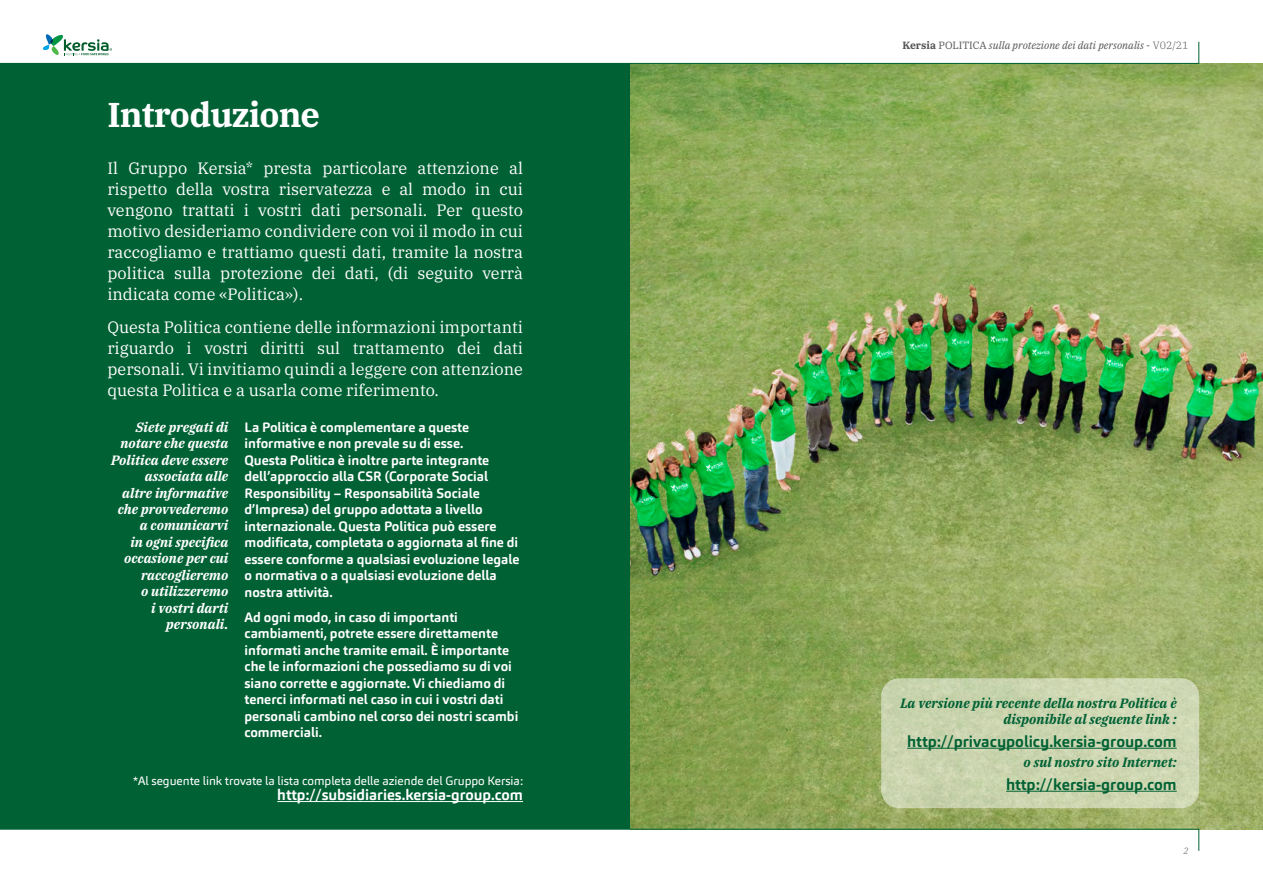
<style>
.page{position:relative;width:1263px;height:893px;background:#fff}
.page>*{position:absolute;margin:0;border:0;box-sizing:border-box;transform-origin:0 0}
.t1{font:700 34.5px "IBM Plex Serif";letter-spacing:-.025em;color:#fff}
.t2{font:16.5px/21px "IBM Plex Serif";color:#fff;text-align:justify}
.t3{font:700 15.75px "Carnas";color:#006134}
.t4{font:700 15px "Carnas";color:#fff}
.t5{font:700 13.5px/16.5px "Carnas";color:#fff}
.t6{font:italic 700 13.5px/16.5px "IBM Plex Serif";color:#fff;text-align:right}
.t7{font:italic 700 13.5px/16.5px "IBM Plex Serif";color:#006134;text-align:right}
.t8{font:12px "Carnas";color:#fff}
.t9{font:italic 10.5px "IBM Plex Serif";color:#545456}
.t10{font:italic 300 9px "IBM Plex Serif";color:#545456}
.s1{font-weight:700;font-style:normal}
.s2{font-style:normal}
.s3{font-weight:300;font-style:normal}
</style>
<div class="page">
<div style="left:0;top:64px;width:630px;height:765px;background:#006134"></div>
<img style="left:630px;top:64px;width:633px;height:765px">
<hr style="left:277px;top:801px;width:246px;height:1px;background:#fff">
<div style="left:881px;top:678px;width:318px;height:130px;background:#ccd5b0;border-radius:18px"></div>
<hr style="left:907px;top:748px;width:270px;height:1px;background:#006134">
<hr style="left:1006px;top:791px;width:171px;height:1px;background:#006134">
<svg style="left:0;top:828px;width:1199px;height:23px"></svg>
<svg style="left:0;top:34px;width:1199px;height:30px"></svg>
<h1 class="t1" style="left:107px;top:87px;width:214px">Introduzione</h1>
<p class="t2" style="left:107px;top:156px;width:417px">Il Gruppo Kersia* presta particolare attenzione al rispetto della vostra riservatezza e al modo in cui vengono trattati i vostri dati personali. Per questo motivo desideriamo condividere con voi il modo in cui raccogliamo e trattiamo questi dati, tramite la nostra politica sulla protezione dei dati, (di seguito verrà indicata come «Politica»).</p>
<p class="t2" style="left:107px;top:316px;width:417px">Questa Politica contiene delle informazioni importanti riguardo i vostri diritti sul trattamento dei dati personali. Vi invitiamo quindi a leggere con attenzione questa Politica e a usarla come riferimento.</p>
<p class="t6" style="left:111px;top:417px;width:119px">Siete pregati di notare che questa<br>Politica deve essere associata alle<br>altre informative che provvederemo a comunicarvi<br>in ogni specifica occasione per cui raccoglieremo<br>o utilizzeremo<br>i vostri darti personali.</p>
<p class="t5" style="left:244px;top:419px;width:276px">La Politica è complementare a queste informative e non prevale su di esse.<br>Questa Politica è inoltre parte integrante dell’approccio alla CSR (Corporate Social Responsibility – Responsabilità Sociale d’Impresa) del gruppo adottata a livello internazionale. Questa Politica può essere modificata, completata o aggiornata al fine di essere conforme a qualsiasi evoluzione legale o normativa o a qualsiasi evoluzione della nostra attività.</p>
<p class="t5" style="left:244px;top:609px;width:275px">Ad ogni modo, in caso di importanti cambiamenti, potrete essere direttamente informati anche tramite email. È importante che le informazioni che possediamo su di voi siano corrette e aggiornate. Vi chiediamo di tenerci informati nel caso in cui i vostri dati personali cambino nel corso dei nostri scambi commerciali.</p>
<p class="t8" style="left:133px;top:773px;width:391px">*Al seguente link trovate la lista completa delle aziende del Gruppo Kersia:</p>
<p class="t4" style="left:277px;top:785px;width:247px">http://subsidiaries.kersia-group.com</p>
<p class="t9" style="left:902px;top:37px;width:288px"><span class="s1">Kersia</span> <span class="s2">POLITICA</span> sulla protezione dei dati personalis <span class="s2">-</span> <span class="s3">V02/21</span></p>
<p class="t7" style="left:900px;top:694px;width:278px">La versione più recente della nostra Politica è disponibile al seguente link :</p>
<p class="t3" style="left:907px;top:731px;width:271px">http://privacypolicy.kersia-group.com</p>
<p class="t7" style="left:1023px;top:753px;width:155px">o sul nostro sito Internet:</p>
<p class="t3" style="left:1006px;top:774px;width:172px">http://kersia-group.com</p>
<p class="t10" style="left:1183px;top:844px;width:6px">2</p>
</div>
